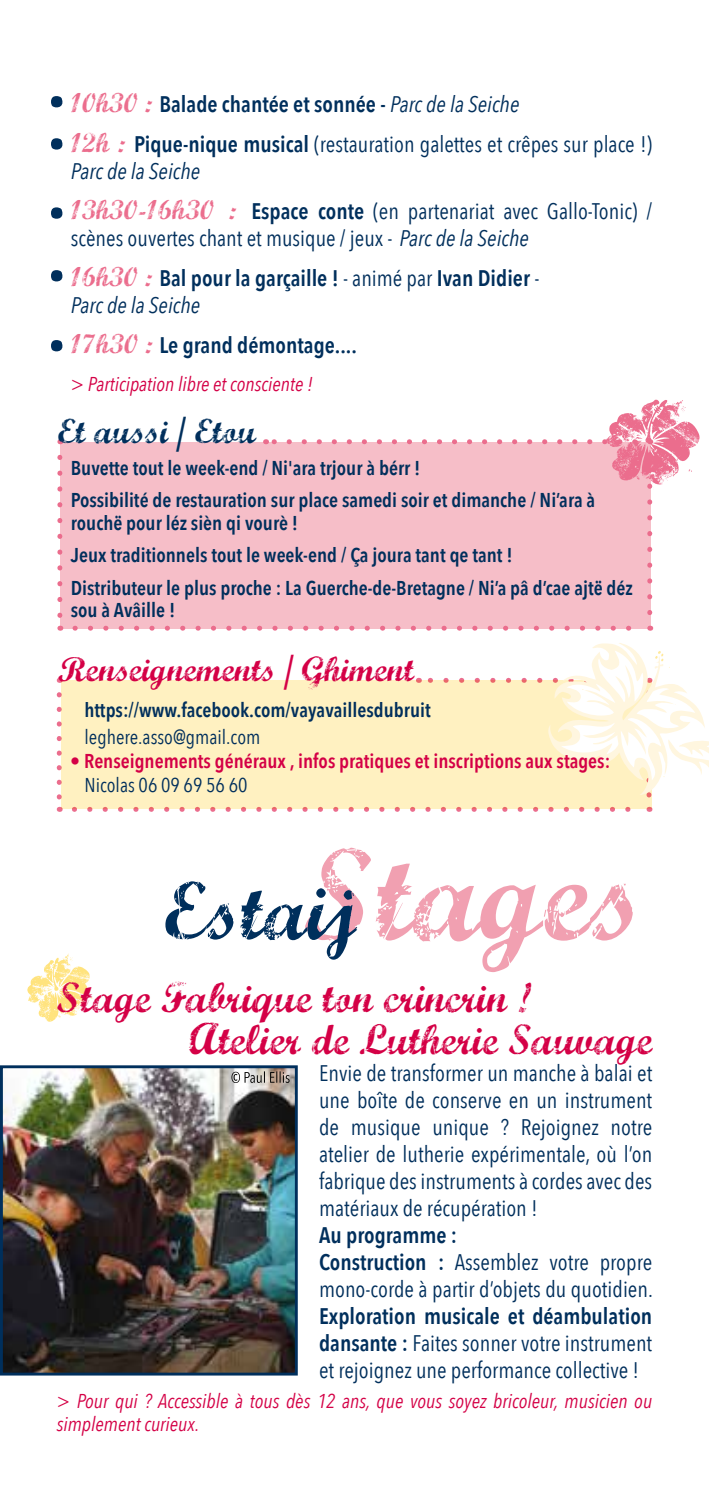
<style>
.page{position:relative;width:709px;height:1489px;background:#fff}
.page>*{position:absolute;margin:0;border:0;box-sizing:border-box;transform-origin:0 0}
.t1{font:82.5px "Marcelle Script";color:#002f5c}
.t2{font:42.5px/42.5px "Marcelle Script";color:#d40046}
.t3{font:35px "Marcelle Script";color:#d40046}
.t4{font:35px "Marcelle Script";color:#002f5c}
.t5{font:22.5px/27px "Avenir Next Condensed";color:#002f5c}
.t6{font:600 22.5px/40px "Avenir Next Condensed";color:#002f5c}
.t7{font:600 20px/32.5px "Avenir Next Condensed";color:#002f5c}
.t8{font:italic 20px/22.5px "Avenir Next Condensed";color:#d40046}
.t9{font:600 20px "Avenir Next Condensed";color:#d40046}
.t10{font:20px "Avenir Next Condensed";color:#002f5c}
.s1{font-family:"Marcelle Script";font-weight:400;font-size:27.5px;color:#eb6d8d}
.s2{font-weight:400;font-style:italic}
.s3{font-weight:400}
.s4{font-style:italic}
.s5{font-family:"Marcelle Script";font-size:27.5px;color:#eb6d8d}
.s6{font-weight:600}
.s7{font-family:"Lobster 1.4"}
.s8{font-size:129.75px;color:#f1a0b1}
</style>
<div class="page">
<svg style="left:74px;top:808px;width:567px;height:3px"></svg>
<svg style="left:57px;top:694px;width:5px;height:117px"></svg>
<svg style="left:27px;top:953px;width:66px;height:68px"></svg>
<svg style="left:51px;top:270px;width:11px;height:11px"></svg>
<svg style="left:51px;top:207px;width:11px;height:12px"></svg>
<svg style="left:51px;top:138px;width:11px;height:12px"></svg>
<svg style="left:51px;top:96px;width:11px;height:11px"></svg>
<svg style="left:51px;top:340px;width:11px;height:11px"></svg>
<div style="left:61px;top:680px;width:590px;height:128px;background:#fff1c1"></div>
<svg style="left:427px;top:643px;width:282px;height:152px"></svg>
<img style="left:4px;top:1069px;width:290px;height:302px">
<div style="left:0;top:1065px;width:298px;height:310px;border:3px solid #002f5c"></div>
<div style="left:60px;top:442px;width:590px;height:186px;background:#f6bec8"></div>
<svg style="left:75px;top:625px;width:567px;height:5px"></svg>
<svg style="left:57px;top:457px;width:5px;height:173px"></svg>
<svg style="left:273px;top:399px;width:426px;height:213px"></svg>
<svg style="left:231px;top:1071px;width:59px;height:11px"></svg>
<p class="t6" style="left:71px;top:84px;width:583px"><span class="s1">10h30 :</span> Balade chantée et sonnée - <span class="s2">Parc de la Seiche<br></span><span class="s1">12h :</span> Pique-nique musical <span class="s3">(restauration galettes et crêpes sur place !)</span></p>
<p class="t5" style="left:71px;top:150px;width:583px;line-height:40px"><span class="s4">Parc de la Seiche<br></span><span class="s5">13h30-16h30 :</span> <span class="s6">Espace conte</span> (en partenariat avec Gallo-Tonic) /</p>
<p class="t5" style="left:71px;top:217px;width:470px;line-height:40px">scènes ouvertes chant et musique / jeux - <span class="s4">Parc de la Seiche<br></span><span class="s5">16h30 :</span> <span class="s6">Bal pour la garçaille !</span> - animé par <span class="s6">Ivan Didier</span> -</p>
<p class="t6" style="left:71px;top:285px;width:287px"><span class="s2">Parc de la Seiche<br></span><span class="s1">17h30 :</span> Le grand démontage....</p>
<p class="t8" style="left:71px;top:373px;width:244px">&gt; Participation libre et consciente !</p>
<h3 class="t4" style="left:57px;top:406px;width:200px">Et aussi <span class="s7">/</span> Etou</h3>
<p class="t7" style="left:71px;top:450px;width:526px">Buvette tout le week-end / Ni'ara trjour à bérr !<br>Possibilité de restauration sur place samedi soir et dimanche / Ni’ara à</p>
<p class="t7" style="left:71px;top:505px;width:563px">rouchë pour léz sièn qi vourè !<br>Jeux traditionnels tout le week-end / Ça joura tant qe tant !<br>Distributeur le plus proche : La Guerche-de-Bretagne / Ni’a pâ d’cae ajtë déz</p>
<p class="t7" style="left:71px;top:593px;width:106px">sou à Avâille !</p>
<h3 class="t3" style="left:58px;top:644px;width:357px">Renseignements <span class="s7">/</span> Ghiment</h3>
<p class="t7" style="left:84px;top:693px;width:348px">https://www.facebook.com/vayavaillesdubruit</p>
<p class="t10" style="left:84px;top:720px;width:177px">leghere.asso@gmail.com</p>
<p class="t9" style="left:70px;top:743px;width:541px">• Renseignements généraux , infos pratiques et inscriptions aux stages:</p>
<p class="t10" style="left:84px;top:768px;width:164px">Nicolas 06 09 69 56 60</p>
<h1 class="t1" style="left:163px;top:852px;width:482px">Estaij<span class="s8">Stages</span></h1>
<h2 class="t2" style="left:189px;top:973px;width:464px;text-indent:-133px">Stage Fabrique ton crincrin ! –<br>Atelier de Lutherie Sauvage</h2>
<p class="t5" style="left:319px;top:1058px;width:335px;text-align:justify">Envie de transformer un manche à balai et une boîte de conserve en un instrument de musique unique ? Rejoignez notre atelier de lutherie expérimentale, où l’on fabrique des instruments à cordes avec des matériaux de récupération !</p>
<p class="t5" style="left:319px;top:1220px;width:335px"><span class="s6">Au programme :<br>Construction :</span> Assemblez votre propre mono-corde à partir d’objets du quotidien.</p>
<p class="t5" style="left:319px;top:1301px;width:335px;text-align:justify"><span class="s6">Exploration musicale et déambulation dansante :</span> Faites sonner votre instrument et rejoignez une performance collective !</p>
<p class="t8" style="left:57px;top:1389px;width:597px">&gt; Pour qui ? Accessible à tous dès 12 ans, que vous soyez bricoleur, musicien ou simplement curieux.</p>
</div>
